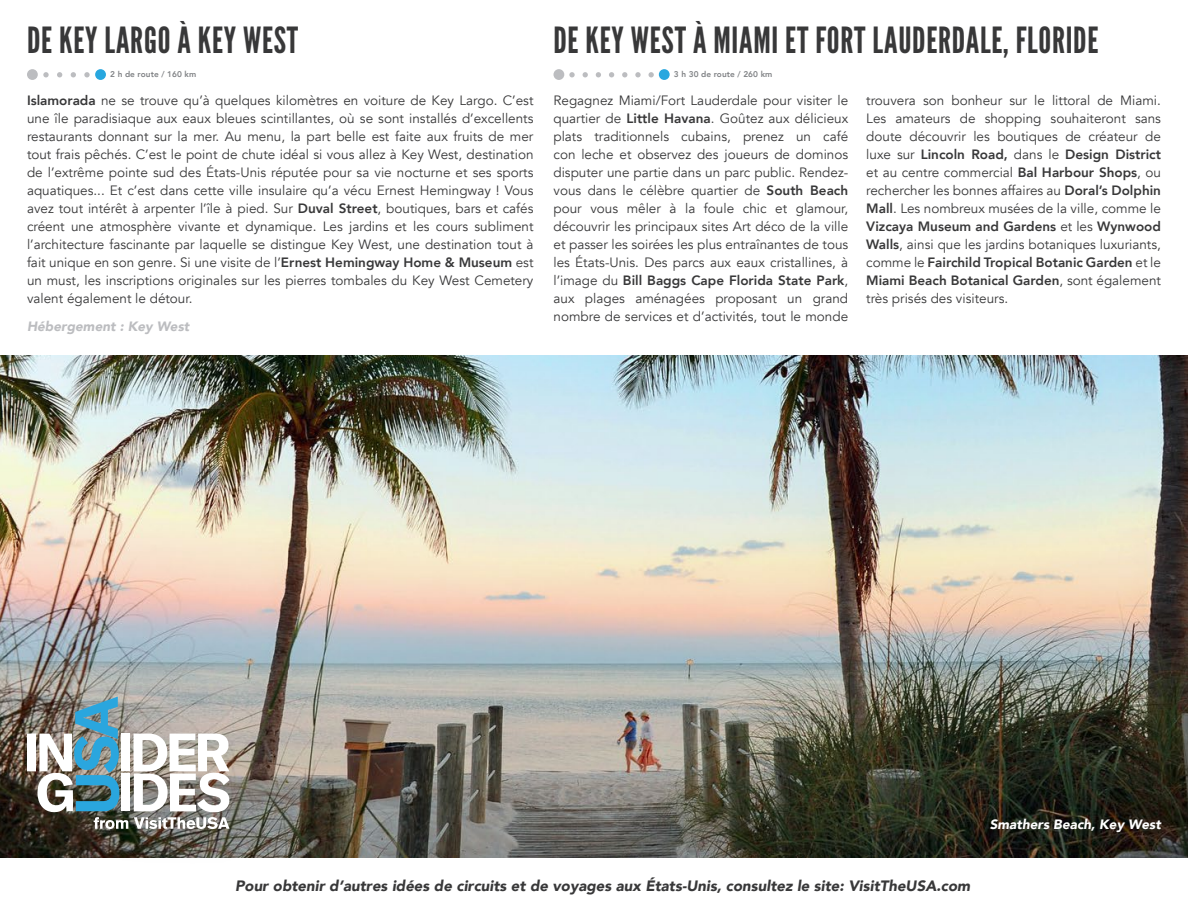
<style>
.page{position:relative;width:1188px;height:918px;background:#fff}
.page>*{position:absolute;margin:0;border:0;box-sizing:border-box;transform-origin:0 0}
.Section_Title_no_lin{font:36px "League Gothic";letter-spacing:.02em;color:#383839}
.t1{font:italic 900 15px "Avenir";color:#383839}
.t2{font:13.5px/18px "Avenir";color:#383839;text-align:justify}
.Photo_Caption{font:italic 900 13.5px "Avenir";color:#fff}
.Accommodation{font:italic 900 13.5px "Avenir";color:#bcbdc0}
.t3{font:800 8.25px "Avenir";letter-spacing:.01em;color:#808285}
.s1{font-weight:800}
</style>
<div class="page">
<img style="left:0;top:355px;width:1188px;height:503px">
<div style="left:0;top:673px;width:276px;height:203px;background:#231f20;opacity:.1"></div>
<div style="left:121px;top:734px;width:9px;height:37px;background:#fff"></div>
<div style="left:121px;top:774px;width:9px;height:37px;background:#fff"></div>
<img style="left:27px;top:697px;width:101px;height:132px">
<svg style="left:134px;top:734px;width:96px;height:95px"></svg>
<svg style="left:43px;top:72px;width:47px;height:5px"></svg>
<div style="left:27px;top:69px;width:11px;height:11px;background:#bcbdc0;border-radius:50%"></div>
<div style="left:95px;top:69px;width:11px;height:11px;background:#28a7df;border-radius:50%"></div>
<svg style="left:569px;top:72px;width:85px;height:5px"></svg>
<div style="left:554px;top:69px;width:10px;height:11px;background:#bcbdc0;border-radius:50%"></div>
<div style="left:659px;top:69px;width:11px;height:11px;background:#28a7df;border-radius:50%"></div>
<p class="Section_Title_no_lin" style="left:27px;top:19px;width:273px">DE KEY LARGO À KEY WEST</p>
<p class="Section_Title_no_lin" style="left:554px;top:19px;width:546px">DE KEY WEST À MIAMI ET FORT LAUDERDALE, FLORIDE</p>
<p class="t2" style="left:554px;top:92px;width:296px">Regagnez Miami/Fort Lauderdale pour visiter le quartier de <span class="s1">Little Havana</span>. Goûtez aux délicieux plats traditionnels cubains, prenez un café con leche et observez des joueurs de dominos disputer une partie dans un parc public. Rendez&shy;vous dans le célèbre quartier de <span class="s1">South Beach </span>pour vous mêler à la foule chic et glamour, découvrir les principaux sites Art déco de la ville et passer les soirées les plus entraînantes de tous les États-Unis. Des parcs aux eaux cristallines, à l’image du <span class="s1">Bill Baggs Cape Florida State Park</span>, aux plages aménagées proposant un grand nombre de services et d’activités, tout le monde</p>
<p class="t2" style="left:866px;top:92px;width:296px">trouvera son bonheur sur le littoral de Miami.<br>Les amateurs de shopping souhaiteront sans doute découvrir les boutiques de créateur de luxe sur <span class="s1">Lincoln Road,</span> dans le <span class="s1">Design District </span>et au centre commercial <span class="s1">Bal Harbour Shops</span>, ou rechercher les bonnes affaires au <span class="s1">Doral’s Dolphin Mall</span>. Les nombreux musées de la ville, comme le <span class="s1">Vizcaya Museum and Gardens</span> et les <span class="s1">Wynwood Walls</span>, ainsi que les jardins botaniques luxuriants, comme le <span class="s1">Fairchild Tropical Botanic Garden</span> et le <span class="s1">Miami Beach Botanical Garden</span>, sont également très prisés des visiteurs.</p>
<p class="t3" style="left:110px;top:68px;width:88px">2 h de route / 160 km</p>
<p class="t3" style="left:674px;top:68px;width:100px">3 h 30 de route / 260 km</p>
<p class="t2" style="left:27px;top:92px;width:508px"><span class="s1">Islamorada</span> ne se trouve qu’à quelques kilomètres en voiture de Key Largo. C’est une île paradisiaque aux eaux bleues scintillantes, où se sont installés d’excellents restaurants donnant sur la mer. Au menu, la part belle est faite aux fruits de mer tout frais pêchés. C’est le point de chute idéal si vous allez à Key West, destination de l’extrême pointe sud des États-Unis réputée pour sa vie nocturne et ses sports aquatiques... Et c’est dans cette ville insulaire qu’a vécu Ernest Hemingway ! Vous avez tout intérêt à arpenter l’île à pied. Sur <span class="s1">Duval Street</span>, boutiques, bars et cafés créent une atmosphère vivante et dynamique. Les jardins et les cours subliment l’architecture fascinante par laquelle se distingue Key West, une destination tout à fait unique en son genre. Si une visite de l’<span class="s1">Ernest Hemingway Home &amp; Museum</span> est un must, les inscriptions originales sur les pierres tombales du Key West Cemetery valent également le détour.</p>
<p class="Accommodation" style="left:27px;top:315px;width:164px">Hébergement : Key West</p>
<p class="t1" style="left:235px;top:873px;width:737px">Pour obtenir d’autres idées de circuits et de voyages aux États-Unis, consultez le site: VisitTheUSA.com</p>
<p class="Photo_Caption" style="left:990px;top:813px;width:173px">Smathers Beach, Key West</p>
</div>
